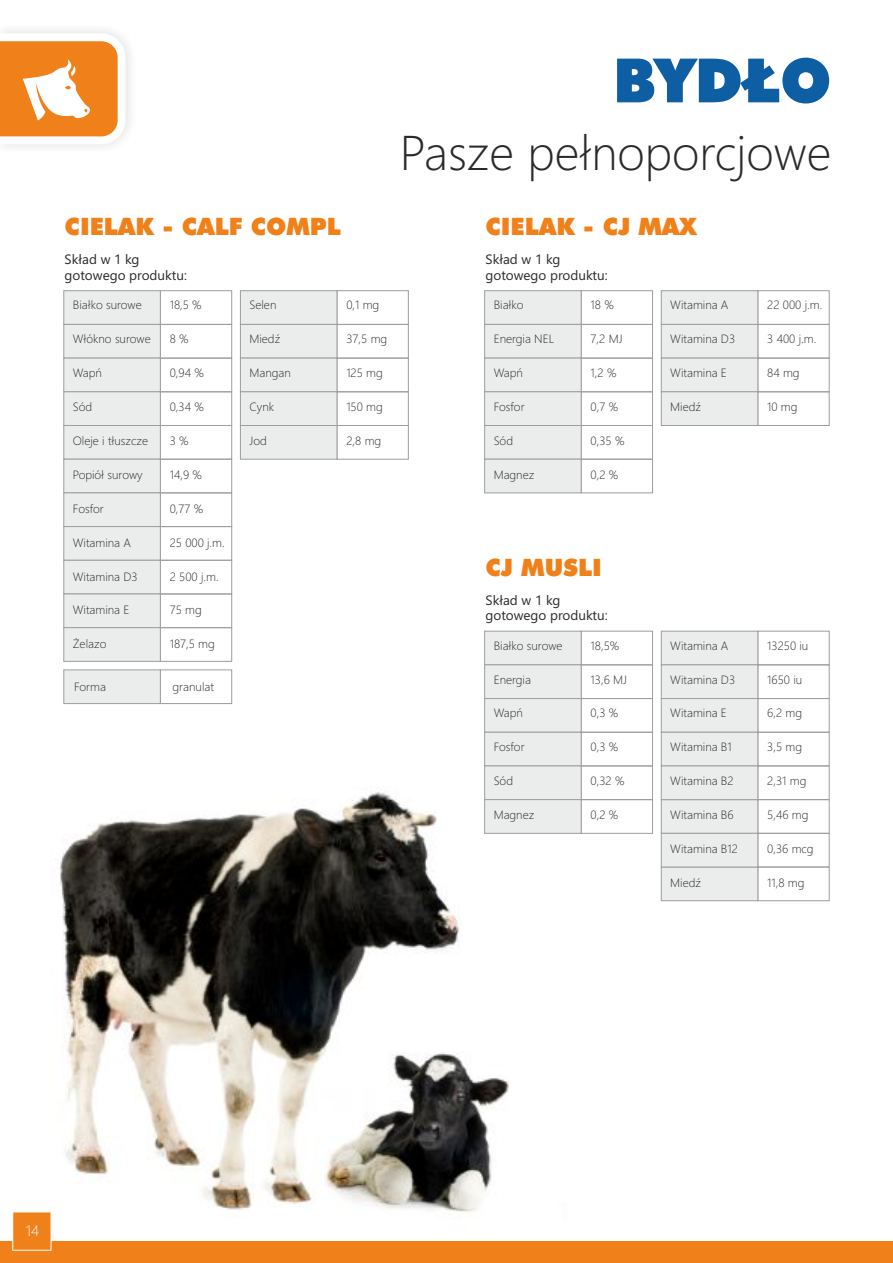
<style>
.page{position:relative;width:893px;height:1263px;background:#fff}
.page>*{position:absolute;margin:0;border:0;box-sizing:border-box;transform-origin:0 0}
.t1{font:900 61.2px "Futura BT";color:#0d5ea3}
.t2{font:300 48.75px "Segoe UI";color:#2b2929}
.t3{font:900 24px "Futura BT";color:#f0801a}
.t4{font:300 15px "Segoe UI";color:#fff}
.t5{font:13.5px/15.6px "Segoe UI";color:#2b2929}
.t6{font:300 12px "Segoe UI";color:#2b2929}
</style>
<div class="page">
<img style="left:52px;top:702px;width:525px;height:540px">
<div style="left:757px;top:866px;width:73px;height:35px;border:1px solid #9e9e9e"></div>
<div style="left:757px;top:799px;width:73px;height:35px;border:1px solid #9e9e9e"></div>
<div style="left:757px;top:833px;width:73px;height:34px;border:1px solid #9e9e9e"></div>
<div style="left:160px;top:290px;width:72px;height:35px;border:1px solid #9e9e9e"></div>
<div style="left:160px;top:324px;width:72px;height:34px;border:1px solid #9e9e9e"></div>
<div style="left:160px;top:358px;width:72px;height:34px;border:1px solid #9e9e9e"></div>
<div style="left:160px;top:391px;width:72px;height:35px;border:1px solid #9e9e9e"></div>
<div style="left:160px;top:425px;width:72px;height:35px;border:1px solid #9e9e9e"></div>
<div style="left:160px;top:459px;width:72px;height:34px;border:1px solid #9e9e9e"></div>
<div style="left:160px;top:492px;width:72px;height:35px;border:1px solid #9e9e9e"></div>
<div style="left:160px;top:526px;width:72px;height:35px;border:1px solid #9e9e9e"></div>
<div style="left:160px;top:560px;width:72px;height:34px;border:1px solid #9e9e9e"></div>
<div style="left:160px;top:593px;width:72px;height:35px;border:1px solid #9e9e9e"></div>
<div style="left:160px;top:627px;width:72px;height:35px;border:1px solid #9e9e9e"></div>
<svg style="left:63px;top:290px;width:98px;height:372px;background:#e6e8e8"></svg>
<div style="left:337px;top:290px;width:72px;height:35px;border:1px solid #9e9e9e"></div>
<div style="left:337px;top:324px;width:72px;height:34px;border:1px solid #9e9e9e"></div>
<div style="left:337px;top:358px;width:72px;height:34px;border:1px solid #9e9e9e"></div>
<div style="left:337px;top:391px;width:72px;height:35px;border:1px solid #9e9e9e"></div>
<div style="left:337px;top:425px;width:72px;height:35px;border:1px solid #9e9e9e"></div>
<svg style="left:240px;top:290px;width:98px;height:170px;background:#e5e7e7"></svg>
<div style="left:581px;top:290px;width:72px;height:35px;border:1px solid #9e9e9e"></div>
<div style="left:581px;top:324px;width:72px;height:34px;border:1px solid #9e9e9e"></div>
<div style="left:581px;top:358px;width:72px;height:34px;border:1px solid #9e9e9e"></div>
<div style="left:581px;top:391px;width:72px;height:35px;border:1px solid #9e9e9e"></div>
<div style="left:581px;top:425px;width:72px;height:35px;border:1px solid #9e9e9e"></div>
<div style="left:581px;top:459px;width:72px;height:34px;border:1px solid #9e9e9e"></div>
<svg style="left:484px;top:290px;width:98px;height:204px;background:#e6e8e8"></svg>
<div style="left:757px;top:290px;width:73px;height:35px;border:1px solid #9e9e9e"></div>
<div style="left:757px;top:324px;width:73px;height:34px;border:1px solid #9e9e9e"></div>
<div style="left:757px;top:358px;width:73px;height:34px;border:1px solid #9e9e9e"></div>
<div style="left:757px;top:391px;width:73px;height:35px;border:1px solid #9e9e9e"></div>
<div style="left:660px;top:290px;width:99px;height:136px;background:#ebeded"></div>
<div style="left:160px;top:669px;width:72px;height:35px;border:1px solid #9e9e9e"></div>
<svg style="left:63px;top:669px;width:98px;height:35px;background:#e5e7e7"></svg>
<div style="left:581px;top:631px;width:72px;height:34px;border:1px solid #9e9e9e"></div>
<div style="left:581px;top:664px;width:72px;height:35px;border:1px solid #9e9e9e"></div>
<div style="left:581px;top:698px;width:72px;height:35px;border:1px solid #9e9e9e"></div>
<div style="left:581px;top:732px;width:72px;height:34px;border:1px solid #9e9e9e"></div>
<div style="left:581px;top:765px;width:72px;height:35px;border:1px solid #9e9e9e"></div>
<div style="left:581px;top:799px;width:72px;height:35px;border:1px solid #9e9e9e"></div>
<svg style="left:484px;top:630px;width:98px;height:204px;background:#e6e8e8"></svg>
<div style="left:757px;top:631px;width:73px;height:34px;border:1px solid #9e9e9e"></div>
<div style="left:757px;top:664px;width:73px;height:35px;border:1px solid #9e9e9e"></div>
<div style="left:757px;top:698px;width:73px;height:35px;border:1px solid #9e9e9e"></div>
<div style="left:757px;top:732px;width:73px;height:34px;border:1px solid #9e9e9e"></div>
<div style="left:757px;top:765px;width:73px;height:35px;border:1px solid #9e9e9e"></div>
<div style="left:660px;top:630px;width:99px;height:271px;background:#ebeded"></div>
<div style="left:0;top:1242px;width:893px;height:21px;background:#f0801a"></div>
<svg style="left:12px;top:1212px;width:40px;height:39px"></svg>
<svg style="left:0;top:41px;width:118px;height:96px"></svg>
<h3 class="t3" style="left:65px;top:217px;width:278px">CIELAK - CALF COMPL</h3>
<p class="t5" style="left:65px;top:253px;width:124px">Skład w 1 kg gotowego produktu:</p>
<p class="t6" style="left:73px;top:300px;width:70px">Białko surowe</p>
<p class="t6" style="left:73px;top:334px;width:79px">Włókno surowe</p>
<p class="t6" style="left:73px;top:368px;width:31px">Wapń</p>
<p class="t6" style="left:73px;top:402px;width:21px">Sód</p>
<p class="t6" style="left:73px;top:436px;width:77px">Oleje i tłuszcze</p>
<p class="t6" style="left:73px;top:470px;width:71px">Popiół surowy</p>
<p class="t6" style="left:73px;top:504px;width:32px">Fosfor</p>
<p class="t6" style="left:73px;top:538px;width:60px">Witamina A</p>
<p class="t6" style="left:73px;top:572px;width:66px">Witamina D3</p>
<p class="t6" style="left:73px;top:606px;width:58px">Witamina E</p>
<p class="t6" style="left:73px;top:640px;width:35px">Żelazo</p>
<p class="t6" style="left:249px;top:300px;width:28px">Selen</p>
<p class="t6" style="left:249px;top:334px;width:32px">Miedź</p>
<p class="t6" style="left:249px;top:368px;width:43px">Mangan</p>
<p class="t6" style="left:249px;top:402px;width:26px">Cynk</p>
<p class="t6" style="left:249px;top:436px;width:19px">Jod</p>
<p class="t6" style="left:170px;top:300px;width:34px">18,5 %</p>
<p class="t6" style="left:170px;top:334px;width:20px">8 %</p>
<p class="t6" style="left:170px;top:368px;width:36px">0,94 %</p>
<p class="t6" style="left:170px;top:402px;width:36px">0,34 %</p>
<p class="t6" style="left:170px;top:436px;width:20px">3 %</p>
<p class="t6" style="left:170px;top:470px;width:34px">14,9 %</p>
<p class="t6" style="left:170px;top:504px;width:35px">0,77 %</p>
<p class="t6" style="left:170px;top:538px;width:57px">25 000 j.m.</p>
<p class="t6" style="left:170px;top:572px;width:50px">2 500 j.m.</p>
<p class="t6" style="left:170px;top:606px;width:34px">75 mg</p>
<p class="t6" style="left:170px;top:640px;width:47px">187,5 mg</p>
<p class="t6" style="left:346px;top:300px;width:34px">0,1 mg</p>
<p class="t6" style="left:346px;top:334px;width:42px">37,5 mg</p>
<p class="t6" style="left:346px;top:368px;width:38px">125 mg</p>
<p class="t6" style="left:346px;top:402px;width:38px">150 mg</p>
<p class="t6" style="left:346px;top:436px;width:36px">2,8 mg</p>
<p class="t6" style="left:74px;top:682px;width:34px">Forma</p>
<p class="t6" style="left:173px;top:682px;width:43px">granulat</p>
<h1 class="t1" style="left:613px;top:56px;width:220px">BYDŁO</h1>
<h2 class="t2" style="left:400px;top:135px;width:433px">Pasze pełnoporcjowe</h2>
<h3 class="t3" style="left:485px;top:217px;width:213px">CIELAK - CJ MAX</h3>
<p class="t5" style="left:485px;top:253px;width:124px">Skład w 1 kg gotowego produktu:</p>
<p class="t6" style="left:494px;top:300px;width:31px">Białko</p>
<p class="t6" style="left:494px;top:334px;width:62px">Energia NEL</p>
<p class="t6" style="left:494px;top:368px;width:31px">Wapń</p>
<p class="t6" style="left:494px;top:402px;width:32px">Fosfor</p>
<p class="t6" style="left:494px;top:436px;width:21px">Sód</p>
<p class="t6" style="left:494px;top:470px;width:42px">Magnez</p>
<p class="t6" style="left:591px;top:300px;width:25px">18 %</p>
<p class="t6" style="left:591px;top:334px;width:34px">7,2 MJ</p>
<p class="t6" style="left:591px;top:368px;width:27px">1,2 %</p>
<p class="t6" style="left:591px;top:402px;width:29px">0,7 %</p>
<p class="t6" style="left:591px;top:436px;width:35px">0,35 %</p>
<p class="t6" style="left:591px;top:470px;width:29px">0,2 %</p>
<p class="t6" style="left:670px;top:300px;width:60px">Witamina A</p>
<p class="t6" style="left:670px;top:334px;width:66px">Witamina D3</p>
<p class="t6" style="left:670px;top:368px;width:58px">Witamina E</p>
<p class="t6" style="left:670px;top:402px;width:32px">Miedź</p>
<h3 class="t3" style="left:485px;top:558px;width:118px">CJ MUSLI</h3>
<p class="t5" style="left:485px;top:593px;width:124px">Skład w 1 kg gotowego produktu:</p>
<p class="t6" style="left:494px;top:641px;width:70px">Białko surowe</p>
<p class="t6" style="left:494px;top:675px;width:39px">Energia</p>
<p class="t6" style="left:494px;top:709px;width:31px">Wapń</p>
<p class="t6" style="left:494px;top:743px;width:32px">Fosfor</p>
<p class="t6" style="left:494px;top:776px;width:21px">Sód</p>
<p class="t6" style="left:494px;top:810px;width:42px">Magnez</p>
<p class="t6" style="left:591px;top:641px;width:30px">18,5%</p>
<p class="t6" style="left:591px;top:675px;width:38px">13,6 MJ</p>
<p class="t6" style="left:591px;top:709px;width:29px">0,3 %</p>
<p class="t6" style="left:591px;top:743px;width:29px">0,3 %</p>
<p class="t6" style="left:591px;top:776px;width:35px">0,32 %</p>
<p class="t6" style="left:591px;top:810px;width:29px">0,2 %</p>
<p class="t6" style="left:670px;top:641px;width:60px">Witamina A</p>
<p class="t6" style="left:670px;top:675px;width:66px">Witamina D3</p>
<p class="t6" style="left:670px;top:709px;width:58px">Witamina E</p>
<p class="t6" style="left:670px;top:743px;width:63px">Witamina B1</p>
<p class="t6" style="left:670px;top:776px;width:65px">Witamina B2</p>
<p class="t6" style="left:670px;top:810px;width:65px">Witamina B6</p>
<p class="t6" style="left:670px;top:844px;width:69px">Witamina B12</p>
<p class="t6" style="left:670px;top:878px;width:32px">Miedź</p>
<p class="t6" style="left:767px;top:300px;width:57px">22 000 j.m.</p>
<p class="t6" style="left:767px;top:334px;width:51px">3 400 j.m.</p>
<p class="t6" style="left:767px;top:368px;width:34px">84 mg</p>
<p class="t6" style="left:767px;top:402px;width:32px">10 mg</p>
<p class="t6" style="left:767px;top:641px;width:43px">13250 iu</p>
<p class="t6" style="left:767px;top:675px;width:36px">1650 iu</p>
<p class="t6" style="left:767px;top:709px;width:36px">6,2 mg</p>
<p class="t6" style="left:767px;top:743px;width:36px">3,5 mg</p>
<p class="t6" style="left:767px;top:776px;width:41px">2,31 mg</p>
<p class="t6" style="left:767px;top:810px;width:43px">5,46 mg</p>
<p class="t6" style="left:767px;top:844px;width:48px">0,36 mcg</p>
<p class="t6" style="left:767px;top:878px;width:39px">11,8 mg</p>
<p class="t4" style="left:26px;top:1225px;width:15px">14</p>
</div>
